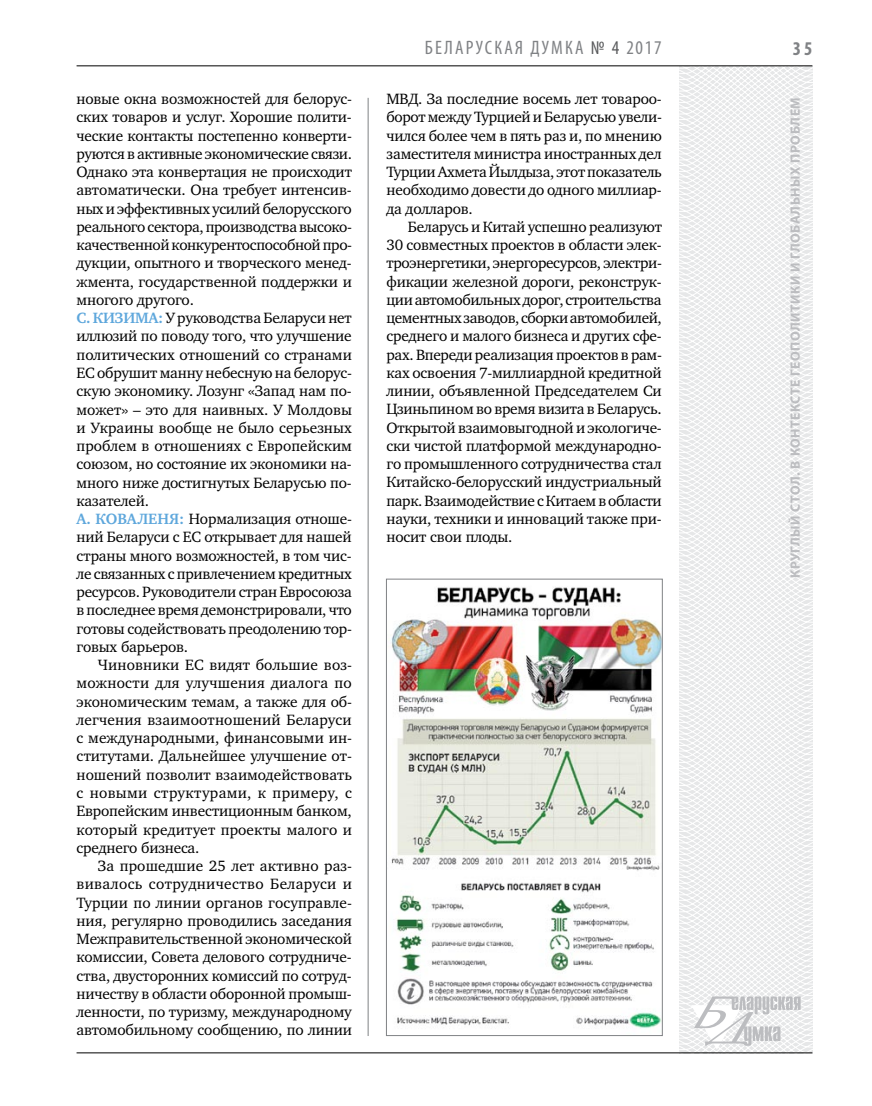
<style>
.page{position:relative;width:872px;height:1106px;background:#fff}
.page>*{position:absolute;margin:0;border:0;box-sizing:border-box;transform-origin:0 0}
.t1{font:condensed 19.5px "Myriad Pro";letter-spacing:.1em;color:#808285}
.t2{font:700 condensed 19.5px "Myriad Pro";color:#808285}
.t3{font:15.3px/18.3px "Charter C";letter-spacing:-.01em;color:#000;text-align:justify}
.t4{font:700 13.5px "Myriad Pro";letter-spacing:.04em;color:#bcbdc0}
.s1{font-weight:700;color:#5ea7dc}
.s2{color:#58595b}
</style>
<div class="page">
<hr style="left:368px;top:98px;width:1px;height:938px;background:#808285">
<svg style="left:621px;top:65px;width:192px;height:989px"></svg>
<svg style="left:691px;top:996px;width:109px;height:53px"></svg>
<hr style="left:77px;top:65px;width:735px;height:1px;background:#000">
<hr style="left:77px;top:1052px;width:735px;height:1px;background:#000">
<img style="left:391px;top:581px;width:269px;height:452px">
<div style="left:386px;top:579px;width:276px;height:456px;border:1px solid #808285"></div>
<p class="t3" style="left:77px;top:90px;width:277px;text-align:left">новые окна возможностей для белорус&shy;ских товаров и услуг. Хорошие полити&shy;ческие контакты постепенно конверти&shy;руются в активные экономические связи.<br>Однако эта конвертация не происходит автоматически. Она требует интенсив&shy;ных и эффективных усилий белорусского реального сектора, производства высоко&shy;качественной конкурентоспособной про&shy;дукции, опытного и творческого менед&shy;жмента, государственной поддержки и многого другого.<br><span class="s1">С. Кизима:</span> У руководства Беларуси нет иллюзий по поводу того, что улучшение политических отношений со странами ЕС обрушит манну небесную на белорус&shy;скую экономику. Лозунг «Запад нам по&shy;может» – это для наивных. У Молдовы и Украины вообще не было серьезных проблем в отношениях с Европейским союзом, но состояние их экономики на&shy;много ниже достигнутых Беларусью по&shy;казателей.<br><span class="s1">А. Коваленя:</span> Нормализация отноше&shy;ний Беларуси с ЕС открывает для нашей страны много возможностей, в том чис&shy;ле связанных с привлечением кредитных ресурсов. Руководители стран Евросоюза в последнее время демонстрировали, что готовы содействовать преодолению тор&shy;говых барьеров.</p>
<p class="t3" style="left:77px;top:656px;width:277px;text-indent:21px">Чиновники ЕС видят большие воз&shy;можности для улучшения диалога по экономическим темам, а также для об&shy;легчения взаимоотношений Беларуси с международными, финансовыми ин&shy;ститутами. Дальнейшее улучшение от&shy;ношений позволит взаимодействовать с новыми структурами, к примеру, с Европейским инвестиционным банком, который кредитует проекты малого и среднего бизнеса.</p>
<p class="t3" style="left:77px;top:857px;width:277px;text-indent:21px">За прошедшие 25 лет активно раз&shy;вивалось сотрудничество Беларуси и Турции по линии органов госуправле&shy;ния, регулярно проводились заседания Межправительственной экономической комиссии, Совета делового сотрудниче&shy;ства, двусторонних комиссий по сотруд&shy;ничеству в области оборонной промыш&shy;ленности, по туризму, международному автомобильному сообщению, по линии</p>
<p class="t1" style="left:425px;top:36px;width:21px">БЕЛАРУС</p>
<p class="t1" style="left:494px;top:36px;width:169px">КАЯ ДУМКА <span class="s2">№ 4</span> 2017</p>
<p class="t2" style="left:793px;top:37px;width:21px">35</p>
<p class="t3" style="left:386px;top:90px;width:277px">МВД. За последние восемь лет товароо&shy;борот между Турцией и Беларусью увели&shy;чился более чем в пять раз и, по мнению заместителя министра иностранных дел Турции Ахмета Йылдыза, этот показатель необходимо довести до одного миллиар&shy;да долларов.</p>
<p class="t3" style="left:386px;top:218px;width:277px;text-indent:21px">Беларусь и Китай успешно реализуют 30 совместных проектов в области элек&shy;троэнергетики, энергоресурсов, электри&shy;фикации железной дороги, реконструк&shy;ции автомобильных дорог, строительства цементных заводов, сборки автомобилей, среднего и малого бизнеса и других сфе&shy;рах. Впереди реализация проектов в рам&shy;ках освоения 7-миллиардной кредитной линии, объявленной Председателем Си Цзиньпином во время визита в Беларусь.<br>Открытой взаимовыгодной и экологиче&shy;ски чистой платформой международно&shy;го промышленного сотрудничества стал Китайско-белорусский индустриальный парк. Взаимодействие с Китаем в области науки, техники и инноваций также при&shy;носит свои плоды.</p>
<p class="t4" style="left:786px;top:578px;width:482px;rotate:-90deg">круглый стол. В контексте геополитики и глобальных проблем</p>
</div>
